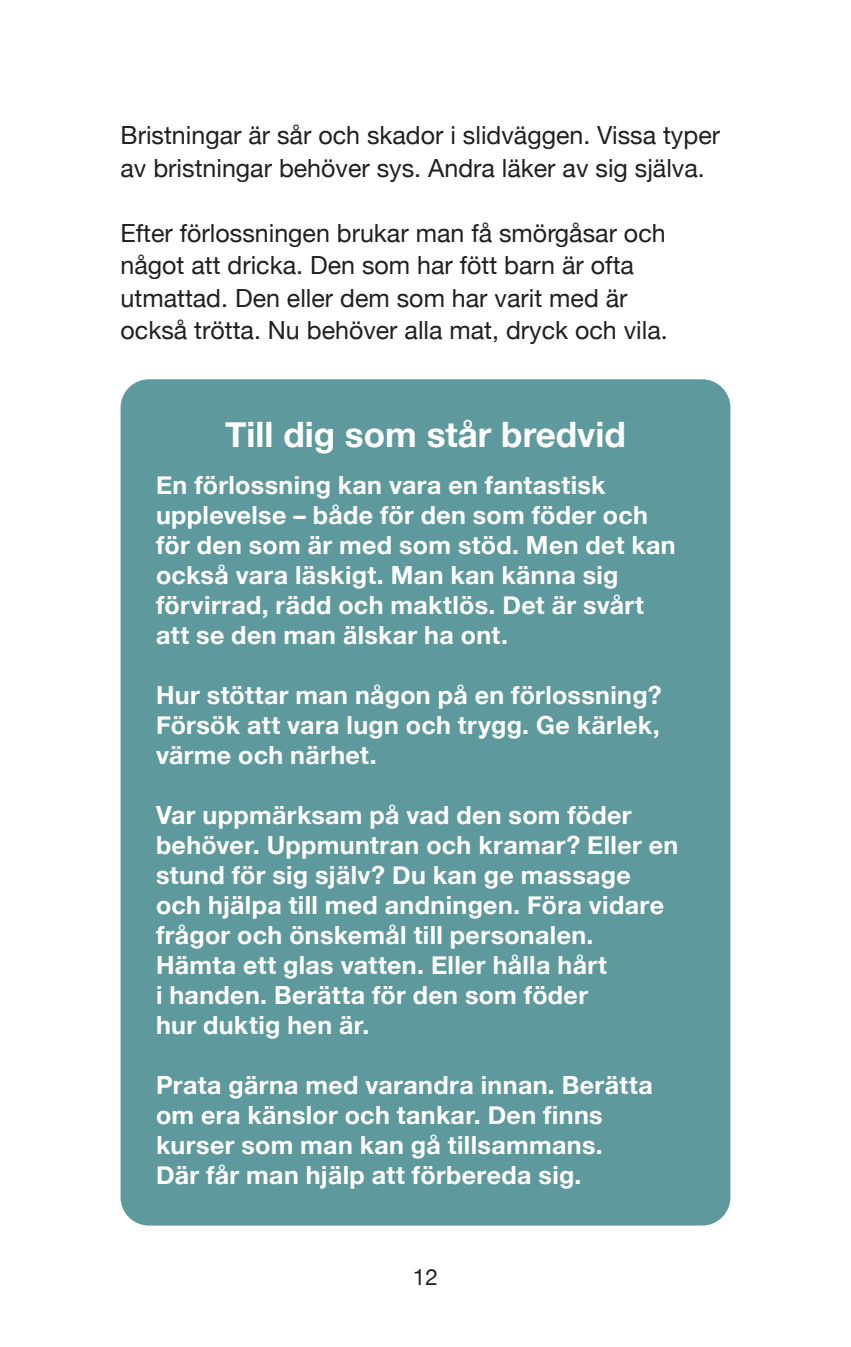
<style>
.page{position:relative;width:851px;height:1347px;background:#fff}
.page>*{position:absolute;margin:0;border:0;box-sizing:border-box;transform-origin:0 0}
.t1{font:700 35px "Helvetica Neue";color:#fff}
.t2{font:700 25px/30px "Helvetica Neue";letter-spacing:.015em;color:#fff}
.t3{font:25px/32.5px "Helvetica Neue";color:#231f20}
.t4{font:22.5px "Helvetica Neue";color:#231f20}
</style>
<div class="page">
<div style="left:120px;top:379px;width:610px;height:846px;background:#5d999d;border-radius:28px"></div>
<p class="t3" style="left:120px;top:121px;width:601px">Bristningar är sår och skador i slidväggen. Vissa typer av bristningar behöver sys. Andra läker av sig själva.</p>
<p class="t3" style="left:120px;top:218px;width:548px">Efter förlossningen brukar man få smörgåsar och något att dricka. Den som har fött barn är ofta utmattad. Den eller dem som har varit med är också trötta. Nu behöver alla mat, dryck och vila.</p>
<h1 class="t1" style="left:225px;top:406px;width:402px">Till dig som står bredvid</h1>
<p class="t2" style="left:156px;top:470px;width:521px">En förlossning kan vara en fantastisk upplevelse – både för den som föder och för den som är med som stöd. Men det kan också vara läskigt. Man kan känna sig förvirrad, rädd och maktlös. Det är svårt att se den man älskar ha ont.</p>
<p class="t2" style="left:156px;top:680px;width:507px;text-align:justify">Hur stöttar man någon på en förlossning?<br>Försök att vara lugn och trygg. Ge kärlek, värme och närhet.</p>
<p class="t2" style="left:156px;top:800px;width:524px">Var uppmärksam på vad den som föder behöver. Uppmuntran och kramar? Eller en stund för sig själv? Du kan ge massage och hjälpa till med andningen. Föra vidare frågor och önskemål till personalen.<br>Hämta ett glas vatten. Eller hålla hårt<br>i handen. Berätta för den som föder<br>hur duktig hen är.</p>
<p class="t2" style="left:156px;top:1070px;width:498px">Prata gärna med varandra innan. Berätta om era känslor och tankar. Den finns kurser som man kan gå tillsammans.<br>Där får man hjälp att förbereda sig.</p>
<p class="t4" style="left:413px;top:1260px;width:27px">12</p>
</div>
